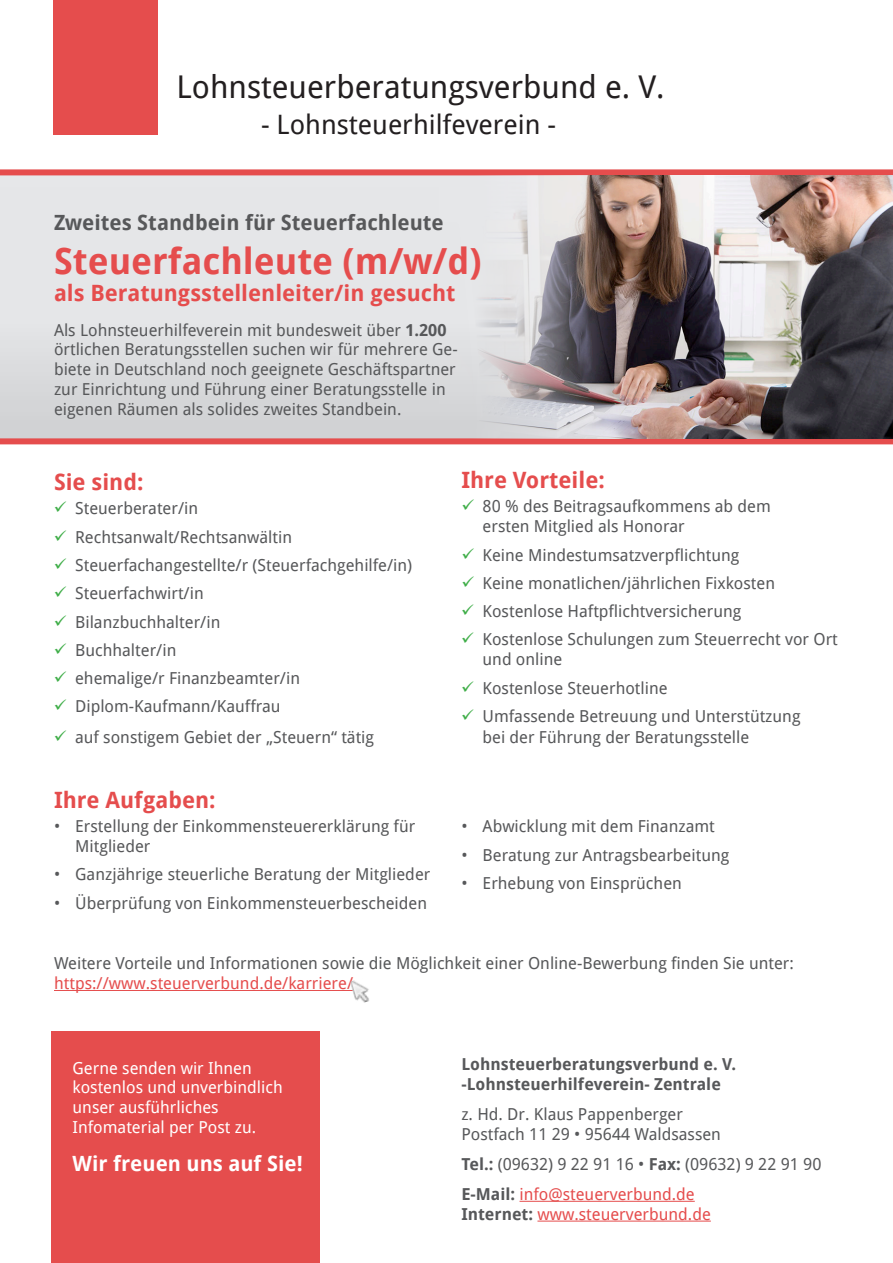
<style>
.page{position:relative;width:893px;height:1263px;background:#fff}
.page>*{position:absolute;margin:0;border:0;box-sizing:border-box;transform-origin:0 0}
.t1{font:700 36px "Droid Sans";color:#e54d4d}
.t2{font:31.35px "Droid Sans";color:#231f20}
.t3{font:26.7px "Droid Sans";color:#231f20}
.t4{font:700 22.5px "Droid Sans";color:#e54d4d}
.t5{font:700 21px "Droid Sans";color:#57585a}
.t6{font:700 21px "Droid Sans";color:#fff}
.t7{font:16.5px/19.8px "Droid Sans";color:#57585a}
.t8{font:16.5px/19.8px "Droid Sans";color:#fff}
.t9{font:16.5px "Droid Sans";color:#e54d4d}
.t10{font:700 16.5px/19.8px "Droid Sans";color:#57585a}
.s1{font-weight:700}
.s2{color:#40ae49}
.s3{color:#e54d4d}
.s4{font-weight:700;color:#57585a}
</style>
<div class="page">
<svg style="left:0;top:169px;width:893px;height:276px"></svg>
<div style="left:0;top:175px;width:893px;height:263px;background:linear-gradient(to bottom,#ebecee,#d5d6d8)"></div>
<img style="left:439px;top:175px;width:454px;height:263px">
<div style="left:52px;top:1031px;width:268px;height:232px;background:#e54d4d"></div>
<div style="left:53px;top:0;width:105px;height:134px;background:#e54d4d"></div>
<hr style="left:54px;top:990px;width:299px;height:1px;background:#e54d4d">
<hr style="left:519px;top:1201px;width:176px;height:1px;background:#e54d4d">
<hr style="left:537px;top:1221px;width:174px;height:1px;background:#e54d4d">
<img style="left:350px;top:980px;width:19px;height:23px">
<h2 class="t2" style="left:177px;top:65px;width:490px">Lohnsteuerberatungsverbund e. V.</h2>
<h3 class="t3" style="left:261px;top:106px;width:297px">- Lohnsteuerhilfeverein -</h3>
<p class="t5" style="left:54px;top:208px;width:391px">Zweites Standbein für Steuerfachleute</p>
<h1 class="t1" style="left:54px;top:235px;width:429px">Steuerfachleute (m/w/d)</h1>
<h3 class="t4" style="left:54px;top:277px;width:403px">als Beratungsstellenleiter/in gesucht</h3>
<p class="t7" style="left:54px;top:319px;width:405px">Als Lohnsteuerhilfeverein mit bundesweit über <span class="s1">1.200 </span>örtlichen Beratungsstellen suchen wir für mehrere Ge&shy;biete in Deutschland noch geeignete Geschäftspartner zur Einrichtung und Führung einer Beratungsstelle in eigenen Räumen als solides zweites Standbein.</p>
<h3 class="t4" style="left:54px;top:466px;width:91px">Sie sind:</h3>
<p class="t7" style="left:54px;top:498px;width:146px"><span class="s2">✓</span> Steuerberater/in</p>
<p class="t7" style="left:54px;top:526px;width:240px"><span class="s2">✓</span> Rechtsanwalt/Rechtsanwältin</p>
<p class="t7" style="left:54px;top:555px;width:360px"><span class="s2">✓</span> Steuerfachangestellte/r (Steuerfachgehilfe/in)</p>
<p class="t7" style="left:54px;top:583px;width:151px"><span class="s2">✓</span> Steuerfachwirt/in</p>
<p class="t7" style="left:54px;top:611px;width:168px"><span class="s2">✓</span> Bilanzbuchhalter/in</p>
<p class="t7" style="left:54px;top:639px;width:124px"><span class="s2">✓</span> Buchhalter/in</p>
<p class="t7" style="left:54px;top:668px;width:248px"><span class="s2">✓</span> ehemalige/r Finanzbeamter/in</p>
<p class="t7" style="left:54px;top:696px;width:228px"><span class="s2">✓</span> Diplom-Kaufmann/Kauffrau</p>
<p class="t7" style="left:54px;top:726px;width:322px"><span class="s2">✓</span> auf sonstigem Gebiet der „Steuern“ tätig</p>
<h3 class="t4" style="left:54px;top:784px;width:163px">Ihre Aufgaben:</h3>
<p class="t7" style="left:75px;top:816px;width:342px;text-indent:-21px">• Erstellung der Einkommensteuererklärung für<br>Mitglieder</p>
<p class="t7" style="left:54px;top:864px;width:378px">• Ganzjährige steuerliche Beratung der Mitglieder</p>
<p class="t7" style="left:54px;top:892px;width:375px">• Überprüfung von Einkommensteuerbescheiden</p>
<h3 class="t4" style="left:461px;top:464px;width:145px">Ihre Vorteile:</h3>
<p class="t7" style="left:483px;top:496px;width:290px;text-indent:-21px"><span class="s2">✓</span> 80 % des Beitragsaufkommens ab dem ersten Mitglied als Honorar</p>
<p class="t7" style="left:461px;top:544px;width:280px"><span class="s2">✓</span> Keine Mindestumsatzverpflichtung</p>
<p class="t7" style="left:461px;top:572px;width:315px"><span class="s2">✓</span> Keine monatlichen/jährlichen Fixkosten</p>
<p class="t7" style="left:461px;top:601px;width:281px"><span class="s2">✓</span> Kostenlose Haftpflichtversicherung</p>
<p class="t7" style="left:483px;top:629px;width:357px;text-indent:-21px"><span class="s2">✓</span> Kostenlose Schulungen zum Steuerrecht vor Ort und online</p>
<p class="t7" style="left:461px;top:677px;width:208px"><span class="s2">✓</span> Kostenlose Steuerhotline</p>
<p class="t7" style="left:482px;top:705px;width:320px;line-height:21.6px;text-indent:-21px"><span class="s2">✓</span> Umfassende Betreuung und Unterstützung bei der Führung der Beratungsstelle</p>
<p class="t7" style="left:461px;top:816px;width:255px">• Abwicklung mit dem Finanzamt</p>
<p class="t7" style="left:461px;top:844px;width:269px">• Beratung zur Antragsbearbeitung</p>
<p class="t7" style="left:461px;top:872px;width:222px">• Erhebung von Einsprüchen</p>
<p class="t7" style="left:54px;top:953px;width:741px">Weitere Vorteile und Informationen sowie die Möglichkeit einer Online-Bewerbung finden Sie unter:</p>
<p class="t9" style="left:54px;top:972px;width:301px">https://www.steuerverbund.de/karriere/</p>
<p class="t8" style="left:73px;top:1057px;width:212px">Gerne senden wir Ihnen kostenlos und unverbindlich unser ausführliches<br>Infomaterial per Post zu.</p>
<p class="t6" style="left:73px;top:1148px;width:232px">Wir freuen uns auf Sie!</p>
<p class="t10" style="left:461px;top:1054px;width:276px">Lohnsteuerberatungsverbund e. V. -Lohnsteuerhilfeverein- Zentrale</p>
<p class="t7" style="left:461px;top:1104px;width:261px">z. Hd. Dr. Klaus Pappenberger<br>Postfach 11 29 • 95644 Waldsassen</p>
<p class="t7" style="left:461px;top:1148px;width:362px;line-height:30px"><span class="s1">Tel.:</span> (09632) 9 22 91 16 • <span class="s1">Fax:</span> (09632) 9 22 91 90<br><span class="s1">E-Mail:</span> <span class="s3">info@steuerverbund.de</span></p>
<p class="t9" style="left:461px;top:1202px;width:251px"><span class="s4">Internet:</span> www.steuerverbund.de</p>
</div>
